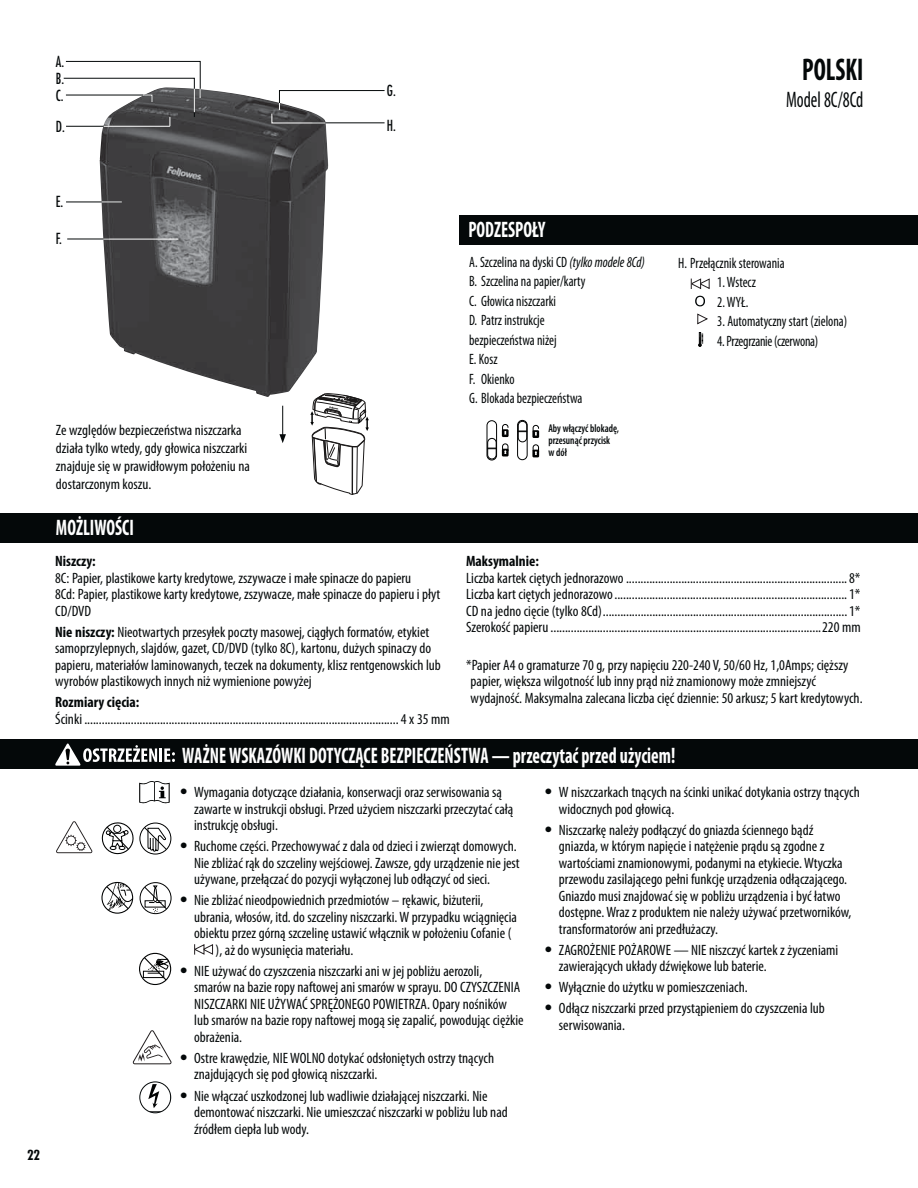
<style>
.page{position:relative;width:918px;height:1188px;background:#fff}
.page>*{position:absolute;margin:0;border:0;box-sizing:border-box;transform-origin:0 0}
.t1{font:700 condensed 31.5px "Myriad Pro";color:#040809;scale:.8 1}
.t2{font:700 condensed 22.5px "Myriad Pro";color:#fff;scale:.8 1}
.t3{font:condensed 22.5px "Myriad Pro";color:#040809;scale:.8 1}
.t4{font:condensed 15px/16.5px "Myriad Pro";color:#040809}
.t5{font:condensed 15px/19.5px "Myriad Pro";color:#040809;scale:.9 1}
.t6{font:700 condensed 15px "Myriad Pro";color:#040809}
.t7{font:condensed 15px "Myriad Pro";letter-spacing:-.02em;color:#040809;scale:.9 1}
.t8{font:condensed 14.85px "Futura Std";color:#040809;scale:.9 1}
.t9{font:700 condensed 13.5px "Futura Std";color:#040809}
.t10{font:600 condensed 11.25px/12px "Myriad Pro";color:#040809;scale:.9 1}
.s1{font-weight:700}
.s2{font-style:italic}
</style>
<div class="page">
<div style="left:0;top:513px;width:918px;height:29px;background:#040809"></div>
<div style="left:487px;top:420px;width:10px;height:40px;border:1px solid #010202;border-radius:5px"></div>
<div style="left:487px;top:438px;width:9px;height:21px;border:1px solid #010202;border-radius:4px"></div>
<div style="left:502px;top:449px;width:7px;height:7px;background:#010202"></div>
<svg style="left:502px;top:443px;width:7px;height:11px"></svg>
<div style="left:502px;top:429px;width:7px;height:8px;background:#010202"></div>
<svg style="left:502px;top:424px;width:7px;height:11px"></svg>
<div style="left:517px;top:420px;width:11px;height:40px;border:1px solid #010202;border-radius:5px"></div>
<div style="left:518px;top:421px;width:9px;height:21px;border:1px solid #010202;border-radius:4px"></div>
<div style="left:532px;top:450px;width:7px;height:7px;background:#010202"></div>
<svg style="left:533px;top:444px;width:6px;height:11px"></svg>
<svg style="left:532px;top:430px;width:7px;height:8px"></svg>
<svg style="left:533px;top:425px;width:6px;height:10px"></svg>
<div style="left:459px;top:215px;width:459px;height:30px;background:#040809"></div>
<div style="left:0;top:740px;width:918px;height:29px;background:#040809"></div>
<svg style="left:695px;top:296px;width:10px;height:10px"></svg>
<svg style="left:691px;top:278px;width:19px;height:11px"></svg>
<svg style="left:697px;top:313px;width:11px;height:12px"></svg>
<svg style="left:698px;top:332px;width:5px;height:15px"></svg>
<hr style="left:282px;top:406px;width:1px;height:31px;background:#040809">
<svg style="left:279px;top:434px;width:7px;height:9px"></svg>
<svg style="left:310px;top:393px;width:59px;height:102px"></svg>
<img style="left:100px;top:89px;width:228px;height:308px">
<hr style="left:66px;top:126px;width:38px;height:1px;background:#040809">
<hr style="left:104px;top:126px;width:66px;height:1px;background:#fff">
<hr style="left:66px;top:202px;width:56px;height:1px;background:#040809">
<svg style="left:102px;top:202px;width:20px;height:1px"></svg>
<hr style="left:67px;top:239px;width:42px;height:1px;background:#040809">
<svg style="left:271px;top:90px;width:114px;height:34px"></svg>
<hr style="left:103px;top:239px;width:75px;height:1px;background:#fff">
<svg style="left:63px;top:61px;width:138px;height:65px"></svg>
<svg style="left:194px;top:944px;width:20px;height:11px"></svg>
<svg style="left:140px;top:882px;width:32px;height:32px"></svg>
<svg style="left:105px;top:882px;width:28px;height:29px"></svg>
<div style="left:101px;top:882px;width:32px;height:32px;border:1px solid #010202;border-radius:50%"></div>
<svg style="left:55px;top:743px;width:120px;height:112px"></svg>
<div style="left:139px;top:953px;width:32px;height:32px;border:1px solid #010202;border-radius:50%"></div>
<svg style="left:143px;top:956px;width:26px;height:26px"></svg>
<svg style="left:140px;top:1082px;width:31px;height:30px"></svg>
<div style="left:139px;top:1082px;width:32px;height:31px;border:1px solid #040809;border-radius:50%"></div>
<svg style="left:133px;top:1030px;width:39px;height:34px"></svg>
<p class="t8" style="left:56px;top:55px;width:11px">A.</p>
<p class="t8" style="left:56px;top:89px;width:10px">C.</p>
<p class="t8" style="left:56px;top:72px;width:11px">B.</p>
<p class="t8" style="left:56px;top:119px;width:11px">D.</p>
<p class="t8" style="left:387px;top:83px;width:11px">G.</p>
<p class="t8" style="left:387px;top:118px;width:12px">H.</p>
<h1 class="t1" style="left:802px;top:57px;width:78px">РOLSKI</h1>
<h2 class="t3" style="left:786px;top:91px;width:98px">Model 8C/8Cd</h2>
<p class="t9" style="left:27px;top:1149px;width:15px">22</p>
<p class="t8" style="left:56px;top:195px;width:10px">E.</p>
<p class="t8" style="left:56px;top:232px;width:8px">F.</p>
<p class="t4" style="left:56px;top:423px;width:195px;line-height:18px">Ze względów bezpieczeństwa niszczarka działa tylko wtedy, gdy głowica niszczarki znajduje się w prawidłowym położeniu na dostarczonym koszu.</p>
<h2 class="t2" style="left:56px;top:519px;width:99px">MOŻLIWOŚCI</h2>
<p class="t6" style="left:55px;top:555px;width:42px">Niszczy:</p>
<p class="t4" style="left:55px;top:571px;width:387px">8C: Papier, plastikowe karty kredytowe, zszywacze i małe spinacze do papieru<br>8Cd: Papier, plastikowe karty kredytowe, zszywacze, małe spinacze do papieru i płyt<br>CD/DVD</p>
<p class="t4" style="left:55px;top:625px;width:387px"><span class="s1">Nie niszczy:</span> Nieotwartych przesyłek poczty masowej, ciągłych formatów, etykiet samoprzylepnych, slajdów, gazet, CD/DVD (tylko 8C), kartonu, dużych spinaczy do papieru, materiałów laminowanych, teczek na dokumenty, klisz rentgenowskich lub wyrobów plastikowych innych niż wymienione powyżej</p>
<p class="t6" style="left:55px;top:696px;width:86px">Rozmiary cięcia:</p>
<p class="t4" style="left:55px;top:712px;width:396px">Ścinki ............................................................................................................ 4 x 35 mm</p>
<h2 class="t2" style="left:468px;top:221px;width:98px">PODZESPOŁY</h2>
<p class="t5" style="left:469px;top:253px;width:197px">A. Szczelina na dyski CD <span class="s2">(tylko modele 8Cd)<br></span>B. Szczelina na papier/karty<br>C. Głowica niszczarki<br>D. Patrz instrukcje<br>bezpieczeństwa niżej<br>E. Kosz<br>F. Okienko<br>G. Blokada bezpieczeństwa</p>
<p class="t5" style="left:678px;top:255px;width:120px">H. Przełącznik sterowania</p>
<p class="t5" style="left:717px;top:274px;width:45px">1. Wstecz</p>
<p class="t5" style="left:717px;top:294px;width:36px">2. WYŁ.</p>
<p class="t5" style="left:717px;top:313px;width:146px">3. Automatyczny start (zielona)</p>
<p class="t7" style="left:717px;top:335px;width:114px">4. Przegrzanie (czerwona)</p>
<p class="t10" style="left:548px;top:422px;width:80px">Aby włączyć blokadę, przesunąć przycisk<br>w dół</p>
<p class="t6" style="left:466px;top:555px;width:74px">Maksymalnie:</p>
<p class="t4" style="left:466px;top:571px;width:396px;text-align:justify">Liczba kartek ciętych jednorazowo ............................................................................ 8* Liczba kart ciętych jednorazowo ................................................................................ 1* CD na jedno cięcie (tylko 8Cd) .................................................................................... 1* Szerokość papieru .............................................................................................220 mm</p>
<p class="t4" style="left:466px;top:658px;width:398px">*Papier A4 o gramaturze 70 g, przy napięciu 220-240 V, 50/60 Hz, 1,0Amps; cięższy papier, większa wilgotność lub inny prąd niż znamionowy może zmniejszyć wydajność. Maksymalna zalecana liczba cięć dziennie: 50 arkusz; 5 kart kredytowych.</p>
<h2 class="t2" style="left:182px;top:747px;width:618px">WAŻNE WSKAZÓWKI DOTYCZĄCE BEZPIECZEŃSTWA — przeczytać przed użyciem!</h2>
<p class="t4" style="left:194px;top:785px;width:321px">Wymagania dotyczące działania, konserwacji oraz serwisowania są zawarte w instrukcji obsługi. Przed użyciem niszczarki przeczytać całą instrukcję obsługi.</p>
<p class="t4" style="left:194px;top:839px;width:327px">Ruchome części. Przechowywać z dala od dzieci i zwierząt domowych.<br>Nie zbliżać rąk do szczeliny wejściowej. Zawsze, gdy urządzenie nie jest używane, przełączać do pozycji wyłączonej lub odłączyć od sieci.</p>
<p class="t4" style="left:194px;top:894px;width:291px">Nie zbliżać nieodpowiednich przedmiotów – rękawic, biżuterii,</p>
<p class="t4" style="left:194px;top:910px;width:324px">ubrania, włosów, itd. do szczeliny niszczarki. W przypadku wciągnięcia</p>
<p class="t4" style="left:194px;top:927px;width:319px">obiektu przez górną szczelinę ustawić włącznik w położeniu Cofanie (</p>
<p class="t4" style="left:216px;top:943px;width:139px">), aż do wysunięcia materiału.</p>
<p class="t4" style="left:194px;top:964px;width:331px">NIE używać do czyszczenia niszczarki ani w jej pobliżu aerozoli,<br>smarów na bazie ropy naftowej ani smarów w sprayu. DO CZYSZCZENIA NISZCZARKI NIE UŻYWAĆ SPRĘŻONEGO POWIETRZA. Opary nośników lub smarów na bazie ropy naftowej mogą się zapalić, powodując ciężkie obrażenia.</p>
<p class="t4" style="left:194px;top:1051px;width:301px">Ostre krawędzie, NIE WOLNO dotykać odsłoniętych ostrzy tnących znajdujących się pod głowicą niszczarki.</p>
<p class="t4" style="left:194px;top:1089px;width:315px">Nie włączać uszkodzonej lub wadliwie działającej niszczarki. Nie demontować niszczarki. Nie umieszczać niszczarki w pobliżu lub nad źródłem ciepła lub wody.</p>
<p class="t4" style="left:559px;top:785px;width:302px">W niszczarkach tnących na ścinki unikać dotykania ostrzy tnących widocznych pod głowicą.</p>
<p class="t4" style="left:559px;top:823px;width:294px">Niszczarkę należy podłączyć do gniazda ściennego bądź gniazda, w którym napięcie i natężenie prądu są zgodne z wartościami znamionowymi, podanymi na etykiecie. Wtyczka przewodu zasilającego pełni funkcję urządzenia odłączającego.<br>Gniazdo musi znajdować się w pobliżu urządzenia i być łatwo dostępne. Wraz z produktem nie należy używać przetworników, transformatorów ani przedłużaczy.</p>
<p class="t4" style="left:559px;top:943px;width:281px">ZAGROŻENIE POŻAROWE — NIE niszczyć kartek z życzeniami zawierających układy dźwiękowe lub baterie.</p>
<p class="t4" style="left:559px;top:978px;width:267px;line-height:21.1px">Wyłącznie do użytku w pomieszczeniach.<br>Odłącz niszczarki przed przystąpieniem do czyszczenia lub</p>
<p class="t4" style="left:559px;top:1018px;width:68px">serwisowania.</p>
</div>
